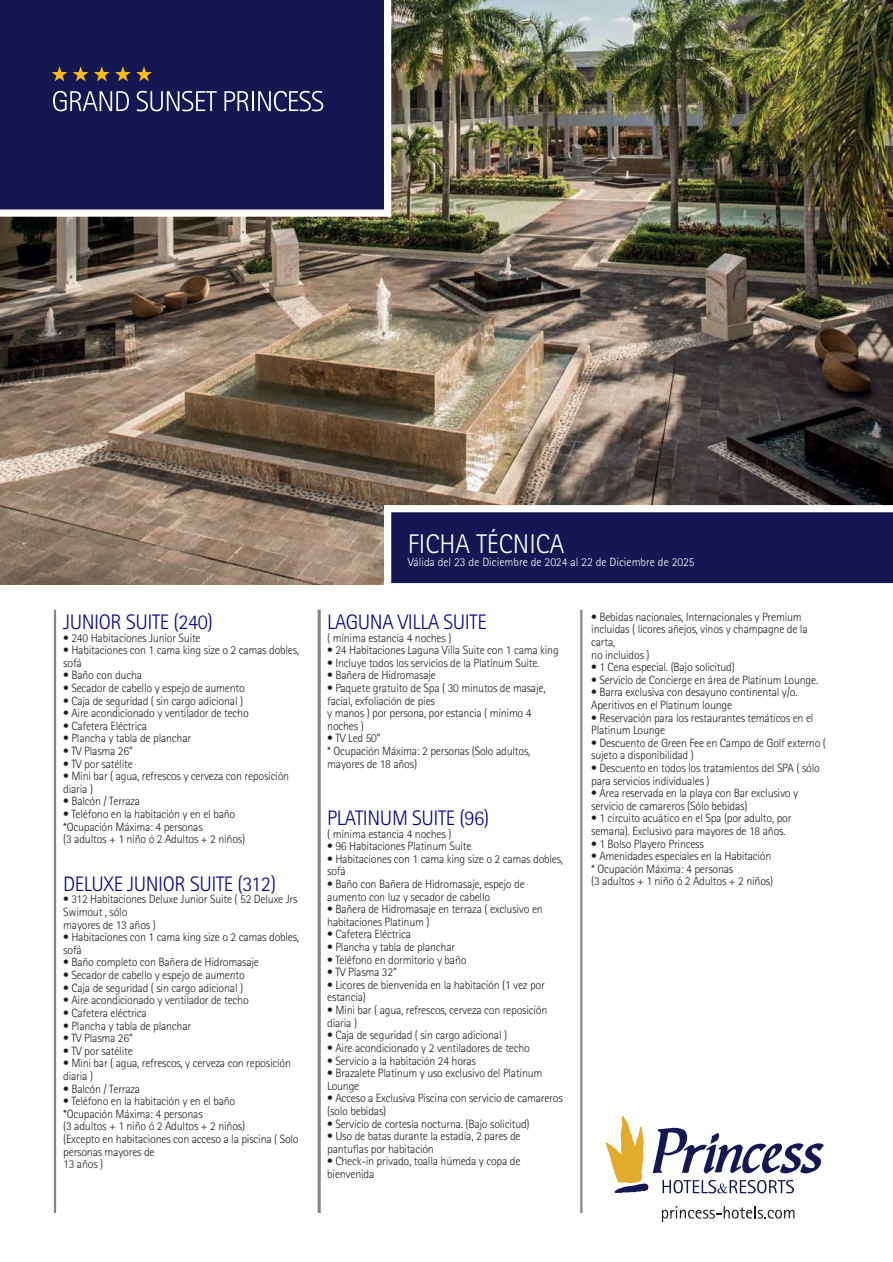
<style>
.page{position:relative;width:893px;height:1262px;background:#fff}
.page>*{position:absolute;margin:0;border:0;box-sizing:border-box;transform-origin:0 0}
.t1{font:300 27px "Rotis Sans Serif Std";color:#fff}
.t2{font:300 21px "Rotis Sans Serif Std";letter-spacing:-.02em;color:#09008b}
.t3{font:300 12px/12.6px "Rotis Sans Serif Std";letter-spacing:-.02em;color:#231f20}
.t4{font:300 12px "Rotis Sans Serif Std";color:#fff}
</style>
<div class="page">
<img style="left:0;top:0;width:892px;height:584px">
<div style="left:0;top:0;width:391px;height:217px;background:#141751"></div>
<svg style="left:384px;top:505px;width:508px;height:79px;background:#2f3265"></svg>
<hr style="left:317px;top:610px;width:3px;height:603px;background:#838685">
<hr style="left:54px;top:610px;width:2px;height:603px;background:#838685">
<hr style="left:580px;top:610px;width:2px;height:603px;background:#838685">
<svg style="left:52px;top:66px;width:15px;height:15px"></svg>
<svg style="left:73px;top:66px;width:15px;height:15px"></svg>
<svg style="left:94px;top:66px;width:58px;height:15px"></svg>
<svg style="left:53px;top:91px;width:76px;height:20px"></svg>
<svg style="left:137px;top:91px;width:80px;height:20px;background:#52547f"></svg>
<svg style="left:224px;top:91px;width:24px;height:20px"></svg>
<hr style="left:252px;top:91px;width:2px;height:20px;background:#fff">
<svg style="left:258px;top:91px;width:65px;height:20px"></svg>
<svg style="left:605px;top:1115px;width:218px;height:78px"></svg>
<svg style="left:662px;top:1206px;width:132px;height:16px"></svg>
<h2 class="t2" style="left:63px;top:610px;width:151px">JUNIOR SUITE (240)</h2>
<p class="t3" style="left:63px;top:631px;width:139px">• 240 Habitaciones Junior Suite</p>
<p class="t3" style="left:63px;top:644px;width:237px">• Habitaciones con 1 cama king size o 2 camas dobles, sofá</p>
<p class="t3" style="left:63px;top:669px;width:80px">• Baño con ducha</p>
<p class="t3" style="left:63px;top:681px;width:183px">• Secador de cabello y espejo de aumento</p>
<p class="t3" style="left:63px;top:694px;width:181px">• Caja de seguridad ( sin cargo adicional )</p>
<p class="t3" style="left:63px;top:707px;width:187px">• Aire acondicionado y ventilador de techo</p>
<p class="t3" style="left:63px;top:719px;width:85px">• Cafetera Eléctrica</p>
<p class="t3" style="left:63px;top:732px;width:129px">• Plancha y tabla de planchar</p>
<p class="t3" style="left:63px;top:744px;width:71px">• TV Plasma 26”</p>
<p class="t3" style="left:63px;top:757px;width:71px">• TV por satélite</p>
<p class="t3" style="left:63px;top:770px;width:227px">• Mini bar ( agua, refrescos y cerveza con reposición diaria )</p>
<p class="t3" style="left:63px;top:795px;width:79px">• Balcón / Terraza</p>
<p class="t3" style="left:63px;top:807px;width:183px">• Teléfono en la habitación y en el baño *Ocupación Máxima: 4 personas<br>(3 adultos + 1 niño ó 2 Adultos + 2 niños)</p>
<h2 class="t2" style="left:63px;top:871px;width:214px">DELUXE JUNIOR SUITE (312)</h2>
<p class="t3" style="left:63px;top:893px;width:236px">• 312 Habitaciones Deluxe Junior Suite ( 52 Deluxe Jrs<br>Swimout , sólo<br>mayores de 13 años )</p>
<p class="t3" style="left:63px;top:931px;width:237px">• Habitaciones con 1 cama king size o 2 camas dobles, sofá</p>
<p class="t3" style="left:63px;top:956px;width:197px">• Baño completo con Bañera de Hidromasaje</p>
<p class="t3" style="left:63px;top:968px;width:183px">• Secador de cabello y espejo de aumento</p>
<p class="t3" style="left:63px;top:981px;width:181px">• Caja de seguridad ( sin cargo adicional )</p>
<p class="t3" style="left:63px;top:994px;width:187px">• Aire acondicionado y ventilador de techo</p>
<p class="t3" style="left:63px;top:1006px;width:85px">• Cafetera eléctrica</p>
<p class="t3" style="left:63px;top:1019px;width:129px">• Plancha y tabla de planchar</p>
<p class="t3" style="left:63px;top:1031px;width:71px">• TV Plasma 26”</p>
<p class="t3" style="left:63px;top:1044px;width:71px">• TV por satélite</p>
<p class="t3" style="left:63px;top:1057px;width:229px">• Mini bar ( agua, refrescos, y cerveza con reposición diaria )</p>
<p class="t3" style="left:63px;top:1082px;width:79px">• Balcón / Terraza</p>
<p class="t3" style="left:63px;top:1094px;width:237px">• Teléfono en la habitación y en el baño<br>*Ocupación Máxima: 4 personas<br>(3 adultos + 1 niño ó 2 Adultos + 2 niños)<br>(Excepto en habitaciones con acceso a la piscina ( Solo personas mayores de<br>13 años )</p>
<h1 class="t1" style="left:408px;top:528px;width:158px">FICHA TÉCNICA</h1>
<p class="t4" style="left:408px;top:554px;width:288px">Válida del 23 de Diciembre de 2024 al 22 de Diciembre de 2025</p>
<h2 class="t2" style="left:327px;top:610px;width:161px">LAGUNA VILLA SUITE</h2>
<p class="t3" style="left:327px;top:631px;width:126px">( mínima estancia 4 noches )</p>
<p class="t3" style="left:327px;top:644px;width:233px">• 24 Habitaciones Laguna Villa Suite con 1 cama king</p>
<p class="t3" style="left:327px;top:656px;width:214px">• Incluye todos los servicios de la Platinum Suite.</p>
<p class="t3" style="left:327px;top:669px;width:110px">• Bañera de Hidromasaje</p>
<p class="t3" style="left:327px;top:681px;width:220px">• Paquete gratuito de Spa ( 30 minutos de masaje, facial, exfoliación de pies<br>y manos ) por persona, por estancia ( mínimo 4 noches )</p>
<p class="t3" style="left:327px;top:732px;width:204px">• TV Led 50”<br>* Ocupación Máxima: 2 personas (Solo adultos, mayores de 18 años)</p>
<h2 class="t2" style="left:327px;top:806px;width:163px">PLATINUM SUITE (96)</h2>
<p class="t3" style="left:327px;top:827px;width:126px">( mínima estancia 4 noches )</p>
<p class="t3" style="left:327px;top:840px;width:146px">• 96 Habitaciones Platinum Suite</p>
<p class="t3" style="left:327px;top:852px;width:237px">• Habitaciones con 1 cama king size o 2 camas dobles, sofá</p>
<p class="t3" style="left:327px;top:877px;width:199px">• Baño con Bañera de Hidromasaje, espejo de aumento con luz y secador de cabello</p>
<p class="t3" style="left:327px;top:903px;width:217px">• Bañera de Hidromasaje en terraza ( exclusivo en habitaciones Platinum )</p>
<p class="t3" style="left:327px;top:928px;width:85px">• Cafetera Eléctrica</p>
<p class="t3" style="left:327px;top:940px;width:129px">• Plancha y tabla de planchar</p>
<p class="t3" style="left:327px;top:953px;width:141px">• Teléfono en dormitorio y baño</p>
<p class="t3" style="left:327px;top:966px;width:71px">• TV Plasma 32”</p>
<p class="t3" style="left:327px;top:978px;width:219px">• Licores de bienvenida en la habitación (1 vez por estancia)</p>
<p class="t3" style="left:327px;top:1003px;width:222px">• Mini bar ( agua, refrescos, cerveza con reposición diaria )</p>
<p class="t3" style="left:327px;top:1029px;width:181px">• Caja de seguridad ( sin cargo adicional )</p>
<p class="t3" style="left:327px;top:1041px;width:204px">• Aire acondicionado y 2 ventiladores de techo</p>
<p class="t3" style="left:327px;top:1054px;width:150px">• Servicio a la habitación 24 horas</p>
<p class="t3" style="left:327px;top:1066px;width:217px">• Brazalete Platinum y uso exclusivo del Platinum<br>Lounge</p>
<p class="t3" style="left:327px;top:1092px;width:237px">• Acceso a Exclusiva Piscina con servicio de camareros (solo bebidas)</p>
<p class="t3" style="left:327px;top:1117px;width:204px">• Servicio de cortesía nocturna. (Bajo solicitud)</p>
<p class="t3" style="left:327px;top:1129px;width:195px">• Uso de batas durante la estadía, 2 pares de pantuflas por habitación</p>
<p class="t3" style="left:327px;top:1155px;width:195px">• Check-in privado, toalla húmeda y copa de bienvenida</p>
<p class="t3" style="left:591px;top:610px;width:218px">• Bebidas nacionales, Internacionales y Premium incluidas ( licores añejos, vinos y champagne de la carta,<br>no incluidos )</p>
<p class="t3" style="left:591px;top:661px;width:145px">• 1 Cena especial. (Bajo solicitud)</p>
<p class="t3" style="left:591px;top:673px;width:228px">• Servicio de Concierge en área de Platinum Lounge.</p>
<p class="t3" style="left:591px;top:686px;width:208px">• Barra exclusiva con desayuno continental y/o.<br>Aperitivos en el Platinum lounge</p>
<p class="t3" style="left:591px;top:711px;width:224px">• Reservación para los restaurantes temáticos en el<br>Platinum Lounge</p>
<p class="t3" style="left:591px;top:736px;width:236px">• Descuento de Green Fee en Campo de Golf externo ( sujeto a disponibilidad )</p>
<p class="t3" style="left:591px;top:761px;width:230px">• Descuento en todos los tratamientos del SPA ( sólo para servicios individuales )</p>
<p class="t3" style="left:591px;top:787px;width:208px">• Área reservada en la playa con Bar exclusivo y servicio de camareros (Sólo bebidas)</p>
<p class="t3" style="left:591px;top:812px;width:202px">• 1 circuito acuático en el Spa (por adulto, por semana). Exclusivo para mayores de 18 años.</p>
<p class="t3" style="left:591px;top:837px;width:114px">• 1 Bolso Playero Princess</p>
<p class="t3" style="left:591px;top:850px;width:183px">• Amenidades especiales en la Habitación * Ocupación Máxima: 4 personas<br>(3 adultos + 1 niño ó 2 Adultos + 2 niños)</p>
</div>
